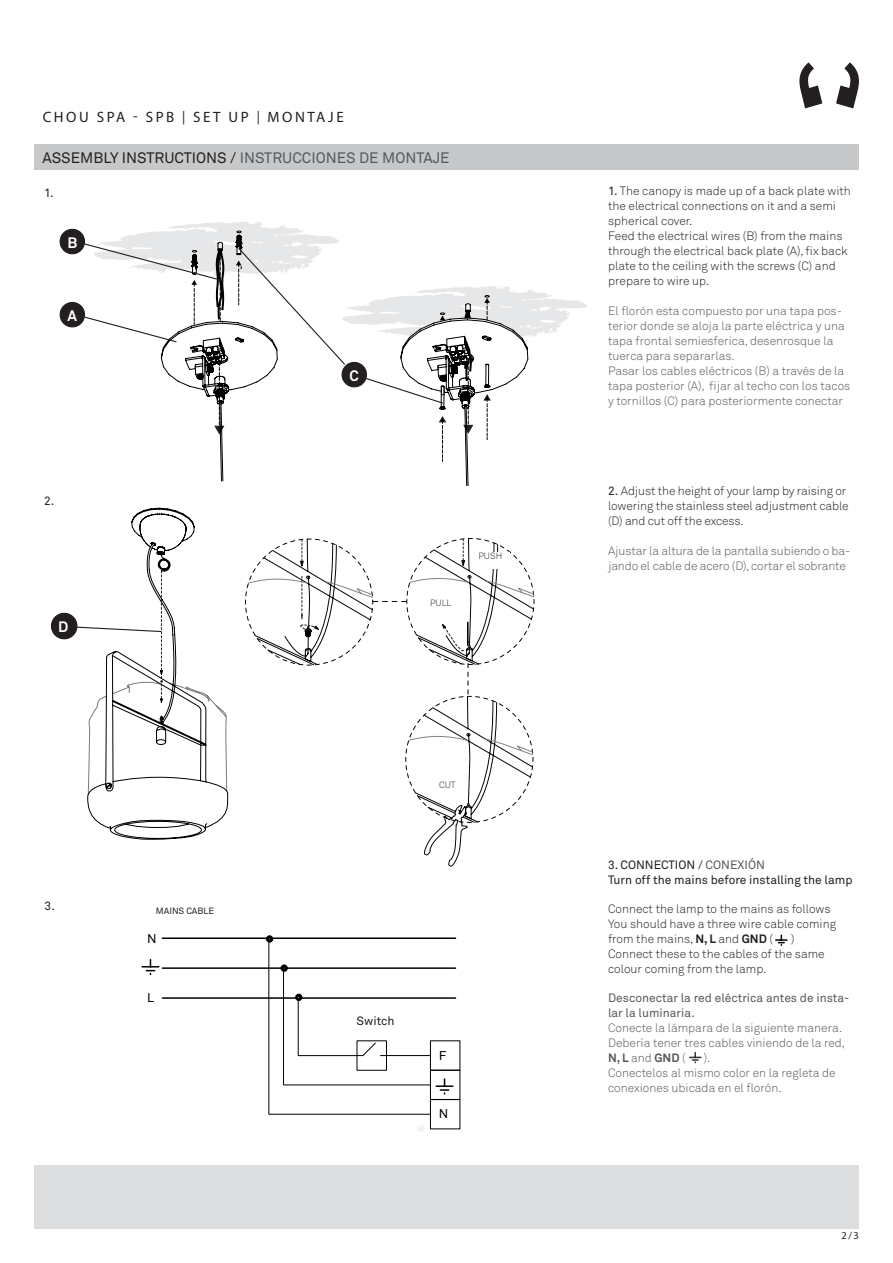
<style>
.page{position:relative;width:893px;height:1263px;background:#fff}
.page>*{position:absolute;margin:0;border:0;box-sizing:border-box;transform-origin:0 0}
.t1{font:15px "Akkurat";color:#57585a}
.t2{font:15px "Myriad Pro";letter-spacing:.17em;color:#231f20}
.t3{font:700 15px "Akkurat";color:#fff}
.t4{font:12.3px "Arial";color:#000}
.t5{font:300 12px/15px "Akkurat";color:#57585a}
.t6{font:300 12px/15px "Akkurat";color:#231f20}
.t7{font:12px/14.4px "Akkurat";color:#231f20}
.t8{font:12px/14.4px "Akkurat";color:#57585a}
.t9{font:10.5px "Myriad Pro";color:#231f20}
.t10{font:300 9px "Akkurat";color:#231f20}
.t11{font:9px "Akkurat";color:#231f20}
.s1{font-size:13.5px}
.s2{color:#231f20}
.s3{font-weight:400}
.s4{color:#57585a}
.s5{font-weight:700}
</style>
<div class="page">
<div style="left:34px;top:145px;width:825px;height:25px;background:#c7c8ca"></div>
<div style="left:34px;top:1165px;width:825px;height:64px;background:#dcdddf"></div>
<svg style="left:799px;top:62px;width:23px;height:46px"></svg>
<svg style="left:836px;top:62px;width:23px;height:46px"></svg>
<svg style="left:142px;top:959px;width:17px;height:15px"></svg>
<hr style="left:162px;top:937px;width:294px;height:2px;background:#000">
<hr style="left:162px;top:967px;width:294px;height:2px;background:#000">
<hr style="left:162px;top:997px;width:294px;height:2px;background:#000">
<div style="left:266px;top:935px;width:7px;height:8px;border:3px solid #000;border-radius:50%"></div>
<svg style="left:268px;top:937px;width:185px;height:178px"></svg>
<div style="left:295px;top:994px;width:7px;height:7px;border:3px solid #000;border-radius:50%"></div>
<svg style="left:418px;top:1125px;width:6px;height:7px"></svg>
<div style="left:60px;top:302px;width:25px;height:25px;background:#231f20;border-radius:50%"></div>
<div style="left:60px;top:302px;width:25px;height:25px;border:1px solid #231f20;border-radius:50%"></div>
<div style="left:60px;top:229px;width:25px;height:25px;background:#231f20;border-radius:50%"></div>
<div style="left:60px;top:229px;width:25px;height:25px;border:1px solid #231f20;border-radius:50%"></div>
<svg style="left:84px;top:221px;width:503px;height:265px"></svg>
<svg style="left:776px;top:935px;width:11px;height:11px"></svg>
<svg style="left:690px;top:1052px;width:11px;height:11px"></svg>
<div style="left:51px;top:613px;width:26px;height:26px;background:#231f20;border-radius:50%"></div>
<div style="left:51px;top:613px;width:26px;height:26px;border:1px solid #231f20;border-radius:50%"></div>
<svg style="left:76px;top:508px;width:153px;height:332px"></svg>
<svg style="left:245px;top:538px;width:289px;height:329px"></svg>
<p class="t2" style="left:43px;top:108px;width:303px">CHOU SPA - SPB <span class="s1">|</span> SET UP <span class="s1">|</span> MONTAJE</p>
<p class="t1" style="left:43px;top:148px;width:408px"><span class="s2">ASSEMBLY INSTRUCTIONS /</span> INSTRUCCIONES DE MONTAJE</p>
<p class="t7" style="left:44px;top:185px;width:11px">1.</p>
<p class="t3" style="left:67px;top:233px;width:11px">B</p>
<p class="t3" style="left:67px;top:306px;width:11px">A</p>
<p class="t3" style="left:349px;top:366px;width:11px">C</p>
<p class="t7" style="left:44px;top:493px;width:12px">2.</p>
<p class="t3" style="left:58px;top:617px;width:12px">D</p>
<p class="t10" style="left:430px;top:598px;width:23px">PULL</p>
<p class="t10" style="left:478px;top:551px;width:25px">PUSH</p>
<p class="t7" style="left:45px;top:898px;width:12px">3.</p>
<p class="t11" style="left:156px;top:905px;width:60px">MAINS CABLE</p>
<p class="t4" style="left:147px;top:931px;width:10px">N</p>
<p class="t4" style="left:148px;top:989px;width:8px">L</p>
<p class="t10" style="left:439px;top:779px;width:18px">CUT</p>
<p class="t7" style="left:357px;top:1013px;width:39px">Switch</p>
<p class="t4" style="left:439px;top:1048px;width:9px">F</p>
<p class="t4" style="left:439px;top:1106px;width:10px">N</p>
<p class="t6" style="left:608px;top:183px;width:244px"><span class="s3">1.</span> The canopy is made up of a back plate with the electrical connections on it and a semi spherical cover.<br>Feed the electrical wires (B) from the mains through the electrical back plate (A), fix back plate to the ceiling with the screws (C) and prepare to wire up.</p>
<p class="t5" style="left:608px;top:303px;width:244px">El florón esta compuesto por una tapa pos&shy;terior donde se aloja la parte eléctrica y una tapa frontal semiesferica, desenrosque la tuerca para separarlas.<br>Pasar los cables eléctricos (B) a través de la tapa posterior (A), fijar al techo con los tacos y tornillos (C) para posteriormente conectar</p>
<p class="t6" style="left:608px;top:483px;width:242px"><span class="s3">2.</span> Adjust the height of your lamp by raising or lowering the stainless steel adjustment cable (D) and cut off the excess.</p>
<p class="t5" style="left:608px;top:543px;width:244px">Ajustar la altura de la pantalla subiendo o ba&shy;jando el cable de acero (D), cortar el sobrante</p>
<p class="t7" style="left:608px;top:857px;width:246px">3. CONNECTION / <span class="s4">CONEXIÓN<br></span>Turn off the mains before installing the lamp</p>
<p class="t6" style="left:608px;top:901px;width:230px">Connect the lamp to the mains as follows<br>You should have a three wire cable coming from the mains, <span class="s5">N, L</span> and <span class="s5">GND</span> (</p>
<p class="t6" style="left:608px;top:931px;width:218px;text-indent:183px">)<br>Connect these to the cables of the same colour coming from the lamp.</p>
<p class="t8" style="left:608px;top:991px;width:243px">Desconectar la red eléctrica antes de insta&shy;lar la luminaria.</p>
<p class="t5" style="left:608px;top:1020px;width:239px">Conecte la lámpara de la siguiente manera.<br>Debería tener tres cables viniendo de la red,<br><span class="s5">N, L</span> and <span class="s5">GND</span> (</p>
<p class="t5" style="left:608px;top:1050px;width:229px;text-indent:96px">).<br>Conectelos al mismo color en la regleta de conexiones ubicada en el florón.</p>
<p class="t9" style="left:841px;top:1229px;width:19px">2/3</p>
</div>
